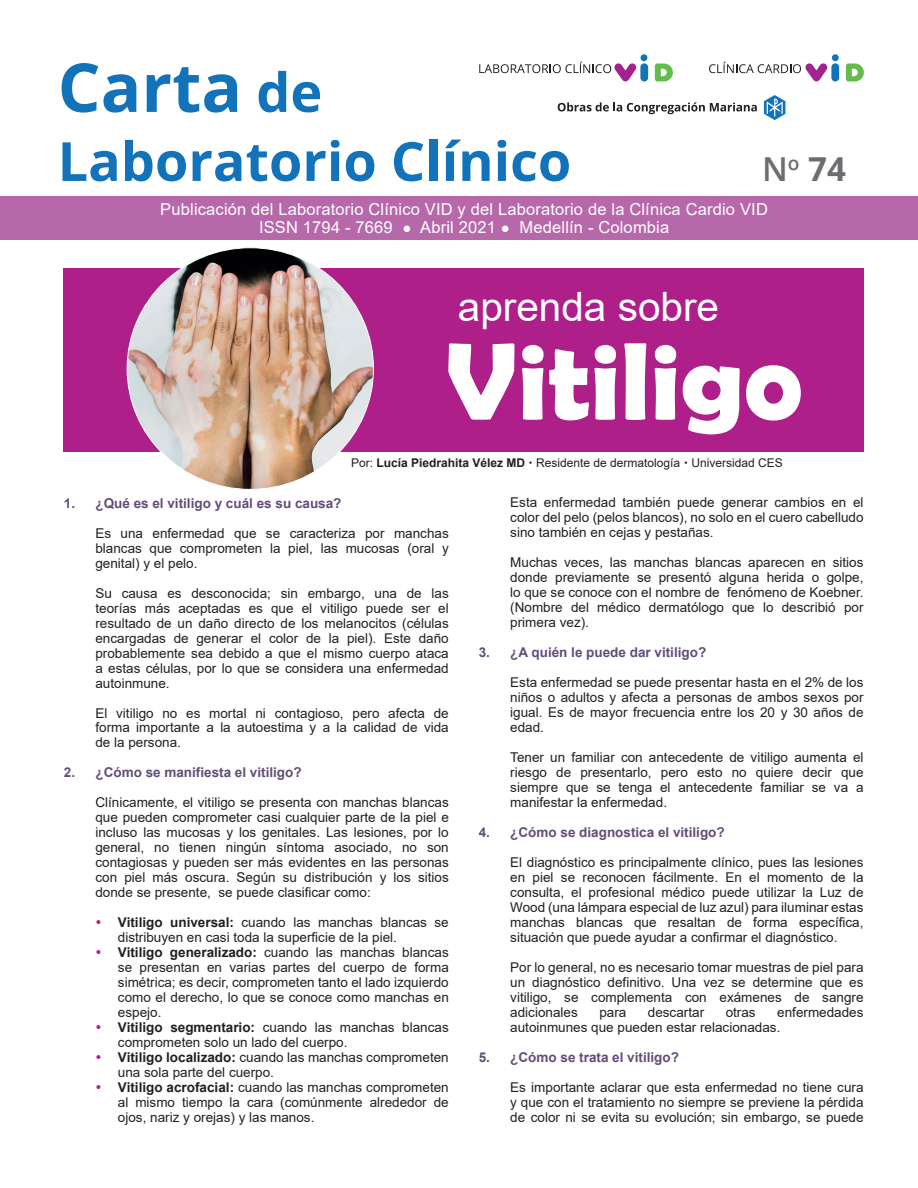
<style>
.page{position:relative;width:918px;height:1188px;background:#fff}
.page>*{position:absolute;margin:0;border:0;box-sizing:border-box;transform-origin:0 0}
.t1{font:700 111px "Berlin Sans FB Demi";color:#fff}
.t2{font:700 67.5px "Open Sans";color:#1272ba}
.t3{font:700 54px "Open Sans";color:#1272ba}
.t4{font:40.5px "Arial";color:#fff}
.t5{font:700 33px "Open Sans";color:#6c6d70}
.t6{font:16.5px/18px "Arial";letter-spacing:.01em;color:#fff;text-align:center}
.t7{font:13.5px/15px "Arial";color:#231f20;text-align:justify}
.t8{font:700 13.5px "Arial";color:#624d79}
.t9{font:12px "Arial";color:#231f20}
.s1{font-size:54px}
.s2{font-weight:600}
.s3{font-size:15px}
.s4{font-weight:700}
.s5{color:#af1f8a}
</style>
<div class="page">
<div style="left:0;top:196px;width:918px;height:43px;background:#b768aa"></div>
<div style="left:831px;top:63px;width:8px;height:18px;background:#1272ba;border-radius:4px"></div>
<div style="left:832px;top:54px;width:7px;height:7px;background:#1272ba;border-radius:50%"></div>
<svg style="left:846px;top:63px;width:18px;height:18px"></svg>
<svg style="left:709px;top:62px;width:119px;height:19px"></svg>
<div style="left:640px;top:63px;width:8px;height:18px;background:#1272ba;border-radius:4px"></div>
<svg style="left:479px;top:62px;width:158px;height:19px"></svg>
<svg style="left:655px;top:63px;width:18px;height:18px"></svg>
<svg style="left:558px;top:102px;width:199px;height:12px"></svg>
<svg style="left:764px;top:95px;width:21px;height:25px"></svg>
<div style="left:641px;top:54px;width:6px;height:7px;background:#1272ba;border-radius:50%"></div>
<div style="left:63px;top:268px;width:801px;height:184px;background:#af1f8a"></div>
<img style="left:127px;top:249px;width:246px;height:239px">
<h2 class="t2" style="left:58px;top:40px;width:266px">Carta <span class="s1">de</span></h2>
<h3 class="t3" style="left:58px;top:123px;width:515px">Laboratorio Clínico</h3>
<h3 class="t5" style="left:762px;top:146px;width:85px"><span class="s2">N</span><sup>o</sup> 74</h3>
<p class="t6" style="left:160px;top:200px;width:609px">Publicación del Laboratorio Clínico VID y del Laboratorio de la Clínica Cardio VID<br>ISSN 1794 - 7669 <span class="s3">●</span> Abril 2021 <span class="s3">●</span> Medellín - Colombia</p>
<h3 class="t4" style="left:458px;top:279px;width:263px">aprenda sobre</h3>
<h1 class="t1" style="left:445px;top:317px;width:359px">Vitiligo</h1>
<p class="t9" style="left:351px;top:455px;width:433px">Por: <span class="s4">Lucía Piedrahita Vélez MD</span> Residente de dermatología Universidad CES</p>
<p class="t8" style="left:64px;top:493px;width:279px">1. ¿Qué es el vitiligo y cuál es su causa?</p>
<p class="t7" style="left:95px;top:525px;width:355px">Es una enfermedad que se caracteriza por manchas blancas que comprometen la piel, las mucosas (oral y genital) y el pelo.</p>
<p class="t7" style="left:95px;top:585px;width:355px">Su causa es desconocida; sin embargo, una de las teorías más aceptadas es que el vitiligo puede ser el resultado de un daño directo de los melanocitos (células encargadas de generar el color de la piel). Este daño probablemente sea debido a que el mismo cuerpo ataca a estas células, por lo que se considera una enfermedad autoinmune.</p>
<p class="t7" style="left:95px;top:705px;width:355px">El vitiligo no es mortal ni contagioso, pero afecta de forma importante a la autoestima y a la calidad de vida de la persona.</p>
<p class="t8" style="left:64px;top:763px;width:239px">2. ¿Cómo se manifiesta el vitiligo?</p>
<p class="t7" style="left:95px;top:795px;width:355px">Clínicamente, el vitiligo se presenta con manchas blancas que pueden comprometer casi cualquier parte de la piel e incluso las mucosas y los genitales. Las lesiones, por lo general, no tienen ningún síntoma asociado, no son contagiosas y pueden ser más evidentes en las personas con piel más oscura. Según su distribución y los sitios donde se presente, se puede clasificar como:</p>
<p class="t7" style="left:118px;top:915px;width:332px;text-indent:-23px"><span class="s5">•</span> <span class="s4">Vitiligo universal:</span> cuando las manchas blancas se distribuyen en casi toda la superficie de la piel.</p>
<p class="t7" style="left:118px;top:945px;width:332px;text-indent:-23px"><span class="s5">•</span> <span class="s4">Vitiligo generalizado:</span> cuando las manchas blancas se presentan en varias partes del cuerpo de forma simétrica; es decir, comprometen tanto el lado izquierdo como el derecho, lo que se conoce como manchas en espejo.</p>
<p class="t7" style="left:118px;top:1020px;width:332px;text-indent:-23px"><span class="s5">•</span> <span class="s4">Vitiligo segmentario:</span> cuando las manchas blancas comprometen solo un lado del cuerpo.</p>
<p class="t7" style="left:118px;top:1050px;width:332px;text-indent:-23px"><span class="s5">•</span> <span class="s4">Vitiligo localizado:</span> cuando las manchas comprometen una sola parte del cuerpo.</p>
<p class="t7" style="left:118px;top:1080px;width:332px;text-indent:-23px"><span class="s5">•</span> <span class="s4">Vitiligo acrofacial:</span> cuando las manchas comprometen al mismo tiempo la cara (comúnmente alrededor de ojos, nariz y orejas) y las manos.</p>
<p class="t7" style="left:510px;top:495px;width:355px">Esta enfermedad también puede generar cambios en el color del pelo (pelos blancos), no solo en el cuero cabelludo sino también en cejas y pestañas.</p>
<p class="t7" style="left:510px;top:555px;width:355px">Muchas veces, las manchas blancas aparecen en sitios donde previamente se presentó alguna herida o golpe, lo que se conoce con el nombre de fenómeno de Koebner. (Nombre del médico dermatólogo que lo describió por primera vez).</p>
<p class="t8" style="left:479px;top:643px;width:229px">3. ¿A quién le puede dar vitiligo?</p>
<p class="t7" style="left:510px;top:675px;width:355px">Esta enfermedad se puede presentar hasta en el 2% de los niños o adultos y afecta a personas de ambos sexos por igual. Es de mayor frecuencia entre los 20 y 30 años de edad.</p>
<p class="t7" style="left:510px;top:750px;width:355px">Tener un familiar con antecedente de vitiligo aumenta el riesgo de presentarlo, pero esto no quiere decir que siempre que se tenga el antecedente familiar se va a manifestar la enfermedad.</p>
<p class="t8" style="left:479px;top:823px;width:248px">4. ¿Cómo se diagnostica el vitiligo?</p>
<p class="t7" style="left:510px;top:855px;width:355px">El diagnóstico es principalmente clínico, pues las lesiones en piel se reconocen fácilmente. En el momento de la consulta, el profesional médico puede utilizar la Luz de Wood (una lámpara especial de luz azul) para iluminar estas manchas blancas que resaltan de forma específica, situación que puede ayudar a confirmar el diagnóstico.</p>
<p class="t7" style="left:510px;top:960px;width:355px">Por lo general, no es necesario tomar muestras de piel para un diagnóstico definitivo. Una vez se determine que es vitiligo, se complementa con exámenes de sangre adicionales</p>
<p class="t7" style="left:510px;top:1005px;width:355px;text-indent:267px">enfermedades autoinmunes que pueden estar relacionadas.</p>
<p class="t8" style="left:479px;top:1048px;width:202px">5. ¿Cómo se trata el vitiligo?</p>
<p class="t7" style="left:510px;top:1080px;width:355px">Es importante aclarar que esta enfermedad no tiene cura y que con el tratamiento no siempre se previene la pérdida de color ni se evita su evolución; sin embargo, se puede</p>
<p class="t7" style="left:599px;top:1005px;width:29px">para</p>
<p class="t7" style="left:648px;top:1005px;width:58px">descartar</p>
<p class="t7" style="left:726px;top:1005px;width:32px">otras</p>
</div>
